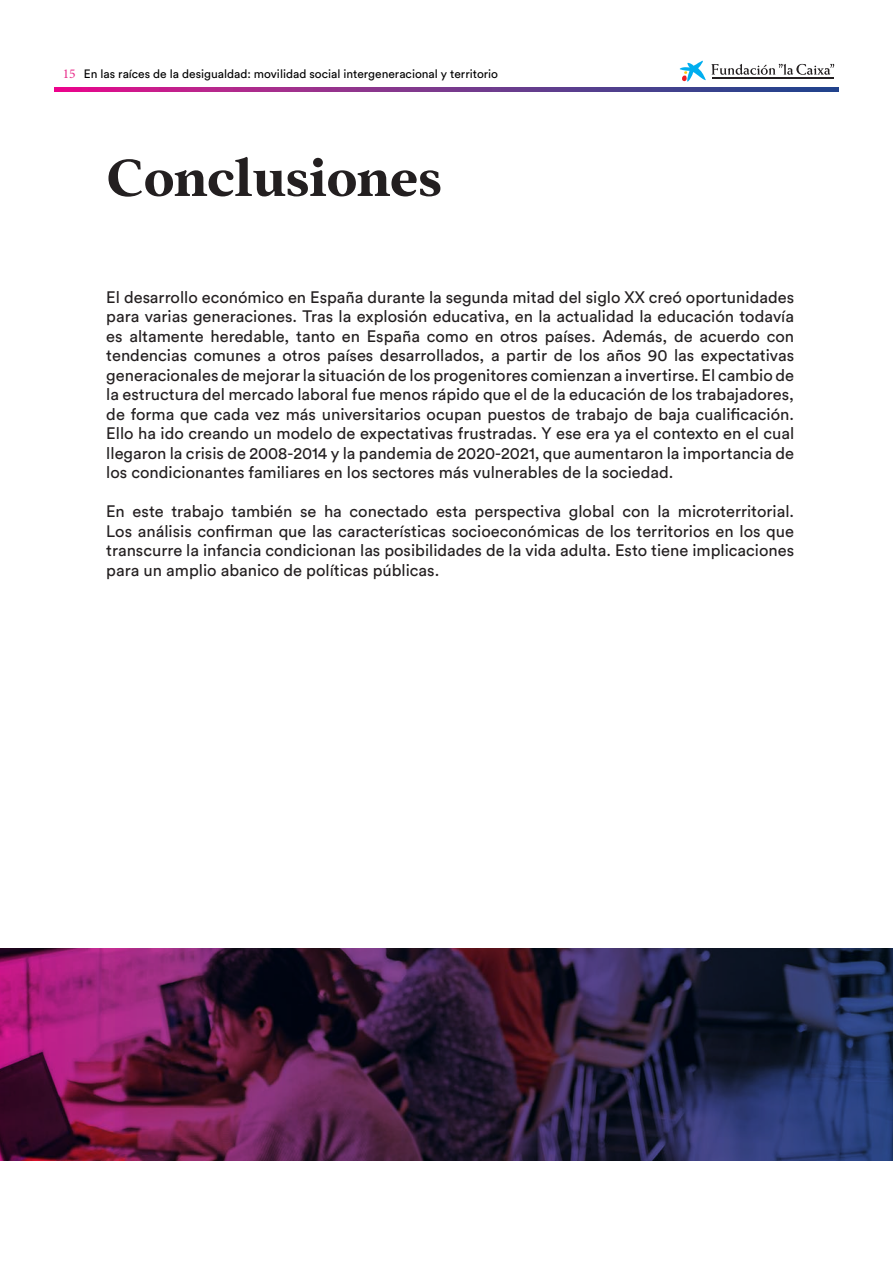
<style>
.page{position:relative;width:893px;height:1263px;background:#fff}
.page>*{position:absolute;margin:0;border:0;box-sizing:border-box;transform-origin:0 0}
.t1{font:700 57px "Addington CF";letter-spacing:-.01em;color:#231f20}
.t2{font:16.5px/19.5px "Circular Std";color:#231f20;text-align:justify}
.t3{font:12px "Circular Std";color:#000001}
.s1{font-family:"Minion Pro";font-size:13.5px;color:#e82a89}
</style>
<div class="page">
<svg style="left:680px;top:61px;width:154px;height:21px"></svg>
<svg style="left:54px;top:87px;width:785px;height:5px;background:#7c338c"></svg>
<img style="left:0;top:948px;width:893px;height:213px">
<p class="t3" style="left:63px;top:66px;width:437px"><span class="s1">15</span> En las raíces de la desigualdad: movilidad social intergeneracional y territorio</p>
<p class="t1" style="left:106px;top:144px;width:337px">Conclusiones</p>
<p class="t2" style="left:106px;top:287px;width:689px">El desarrollo económico en España durante la segunda mitad del siglo XX creó oportunidades para varias generaciones. Tras la explosión educativa, en la actualidad la educación todavía es altamente heredable, tanto en España como en otros países. Además, de acuerdo con tendencias comunes a otros países desarrollados, a partir de los años 90 las expectativas generacionales de mejorar la situación de los progenitores comienzan a invertirse. El cambio de la estructura del mercado laboral fue menos rápido que el de la educación de los trabajadores, de forma que cada vez más universitarios ocupan puestos de trabajo de baja cualificación.<br>Ello ha ido creando un modelo de expectativas frustradas. Y ese era ya el contexto en el cual llegaron la crisis de 2008-2014 y la pandemia de 2020-2021, que aumentaron la importancia de los condicionantes familiares en los sectores más vulnerables de la sociedad.</p>
<p class="t2" style="left:106px;top:501px;width:689px">En este trabajo también se ha conectado esta perspectiva global con la microterritorial.<br>Los análisis confirman que las características socioeconómicas de los territorios en los que transcurre la infancia condicionan las posibilidades de la vida adulta. Esto tiene implicaciones para un amplio abanico de políticas públicas.</p>
</div>
